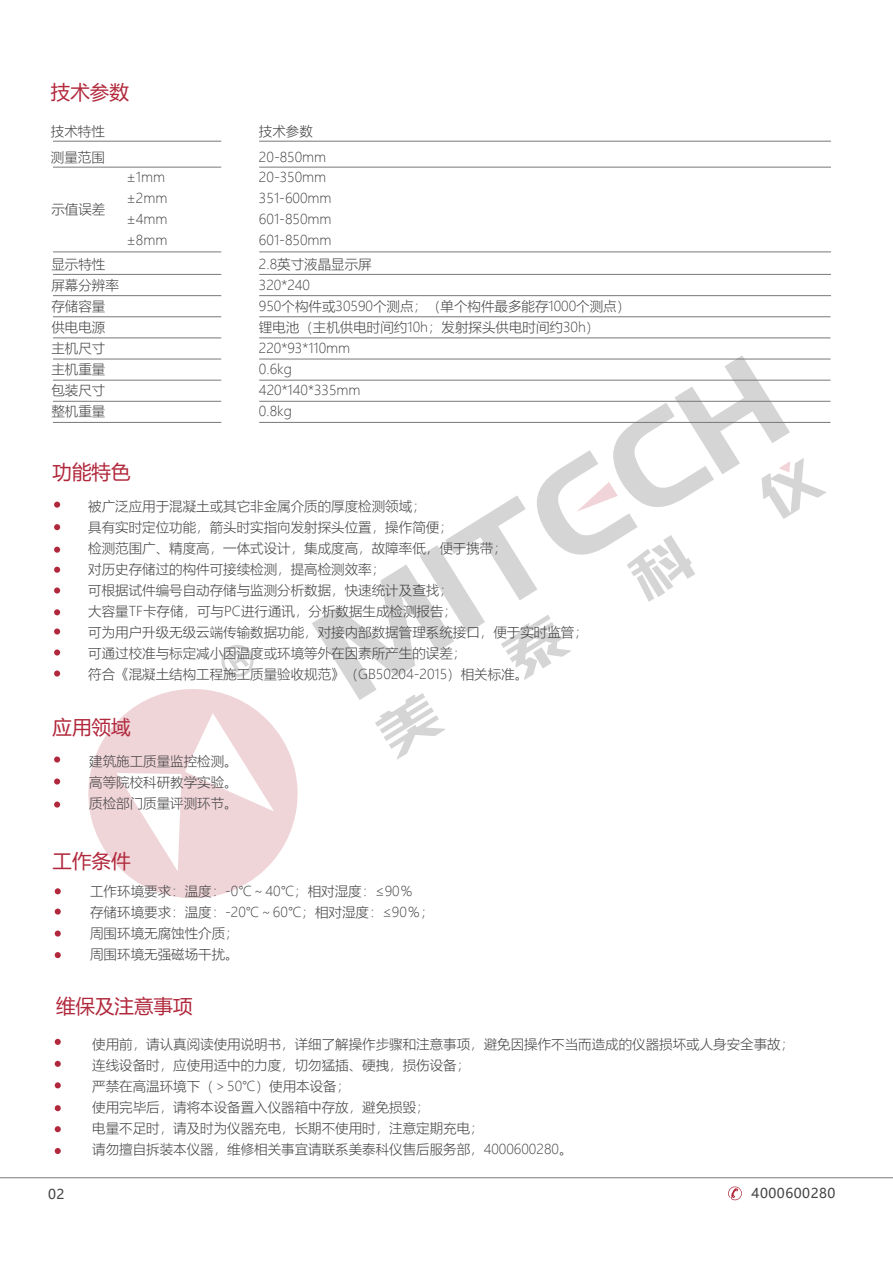
<style>
.page{position:relative;width:893px;height:1263px;background:#fff}
.page>*{position:absolute;margin:0;border:0;box-sizing:border-box;transform-origin:0 0}
.t1{font:19.5px "Microsoft Ya Hei";color:#b1283c}
.t2{font:300 13.5px/21px "Microsoft Ya Hei";color:#424143}
.t3{font:13.5px "Microsoft Ya Hei";letter-spacing:.04em;color:#424344}
</style>
<div class="page">
<svg style="left:375px;top:458px;width:451px;height:301px"></svg>
<svg style="left:312px;top:355px;width:478px;height:345px"></svg>
<svg style="left:221px;top:645px;width:33px;height:32px"></svg>
<svg style="left:88px;top:689px;width:210px;height:209px"></svg>
<svg style="left:728px;top:1186px;width:14px;height:14px"></svg>
<svg style="left:54px;top:756px;width:6px;height:6px"></svg>
<svg style="left:54px;top:778px;width:6px;height:6px"></svg>
<div style="left:54px;top:801px;width:6px;height:7px;background:#b1283c;border-radius:50%"></div>
<svg style="left:55px;top:1039px;width:6px;height:6px"></svg>
<svg style="left:55px;top:1061px;width:6px;height:6px"></svg>
<svg style="left:55px;top:1082px;width:6px;height:6px"></svg>
<svg style="left:55px;top:1148px;width:6px;height:6px"></svg>
<svg style="left:55px;top:1105px;width:6px;height:6px"></svg>
<svg style="left:55px;top:1126px;width:6px;height:6px"></svg>
<svg style="left:55px;top:888px;width:6px;height:6px"></svg>
<div style="left:55px;top:908px;width:6px;height:7px;background:#b1283c;border-radius:50%"></div>
<svg style="left:55px;top:930px;width:6px;height:6px"></svg>
<svg style="left:55px;top:952px;width:6px;height:6px"></svg>
<svg style="left:54px;top:547px;width:6px;height:6px"></svg>
<svg style="left:54px;top:502px;width:6px;height:6px"></svg>
<svg style="left:54px;top:567px;width:6px;height:6px"></svg>
<svg style="left:54px;top:587px;width:6px;height:6px"></svg>
<svg style="left:54px;top:628px;width:6px;height:6px"></svg>
<svg style="left:54px;top:609px;width:6px;height:6px"></svg>
<svg style="left:54px;top:524px;width:6px;height:6px"></svg>
<svg style="left:54px;top:649px;width:6px;height:6px"></svg>
<svg style="left:54px;top:670px;width:6px;height:6px"></svg>
<h1 class="t1" style="left:51px;top:79px;width:80px">技术参数</h1>
<p class="t2" style="left:51px;top:121px;width:55px">技术特性</p>
<p class="t2" style="left:259px;top:118px;width:69px;line-height:25.8px">技术参数<br>20-850mm</p>
<p class="t2" style="left:51px;top:146px;width:55px">测量范围</p>
<p class="t2" style="left:51px;top:198px;width:55px">示值误差</p>
<p class="t2" style="left:51px;top:253px;width:69px">显示特性屏幕分辨率存储容量供电电源主机尺寸主机重量包装尺寸整机重量</p>
<p class="t2" style="left:126px;top:167px;width:43px">±1mm ±2mm ±4mm ±8mm</p>
<p class="t2" style="left:259px;top:167px;width:74px">20-350mm<br>351-600mm<br>601-850mm<br>601-850mm</p>
<p class="t2" style="left:259px;top:253px;width:373px">2.8英寸液晶显示屏<br>320*240<br>950个构件或30590个测点；（单个构件最多能存1000个测点）锂电池（主机供电时间约10h；发射探头供电时间约30h）<br>220*93*110mm<br>0.6kg<br>420*140*335mm<br>0.8kg</p>
<h1 class="t1" style="left:52px;top:459px;width:79px">功能特色</h1>
<p class="t2" style="left:88px;top:495px;width:501px">被广泛应用于混凝土或其它非金属介质的厚度检测领域；<br>具有实时定位功能，箭头时实指向发射探头位置，操作简便；<br>检测范围广、精度高，一体式设计，集成度高，故障率低，便于携带；<br>对历史存储过的构件可接续检测，提高检测效率；<br>可根据试件编号自动存储与监测分析数据，快速统计及查找；<br>大容量TF卡存储，可与PC进行通讯，分析数据生成检测报告；<br>可为用户升级无级云端传输数据功能，对接内部数据管理系统接口，便于实时监管；可通过校准与标定减小因温度或环境等外在因素所产生的误差；<br>符合《混凝土结构工程施工质量验收规范》（GB50204-2015）相关标准。</p>
<h1 class="t1" style="left:52px;top:713px;width:79px">应用领域</h1>
<p class="t2" style="left:89px;top:750px;width:150px;text-align:justify">建筑施工质量监控检测。高等院校科研教学实验。质检部门质量评测环节。</p>
<h1 class="t1" style="left:52px;top:848px;width:79px">工作条件</h1>
<p class="t2" style="left:90px;top:880px;width:345px">工作环境要求：温度：-0℃～40℃；相对湿度：≤90％<br>存储环境要求：温度：-20℃～60℃；相对湿度：≤90％；周围环境无腐蚀性介质；<br>周围环境无强磁场干扰。</p>
<h1 class="t1" style="left:56px;top:993px;width:138px">维保及注意事项</h1>
<p class="t2" style="left:92px;top:1033px;width:704px">使用前，请认真阅读使用说明书，详细了解操作步骤和注意事项，避免因操作不当而造成的仪器损坏或人身安全事故；连线设备时，应使用适中的力度，切勿猛插、硬拽，损伤设备；<br>严禁在高温环境下（＞50℃）使用本设备；<br>使用完毕后，请将本设备置入仪器箱中存放，避免损毁；<br>电量不足时，请及时为仪器充电，长期不使用时，注意定期充电；<br>请勿擅自拆装本仪器，维修相关事宜请联系美泰科仪售后服务部，4000600280。</p>
<p class="t3" style="left:48px;top:1185px;width:18px">02</p>
<p class="t3" style="left:751px;top:1184px;width:85px">4000600280</p>
</div>
